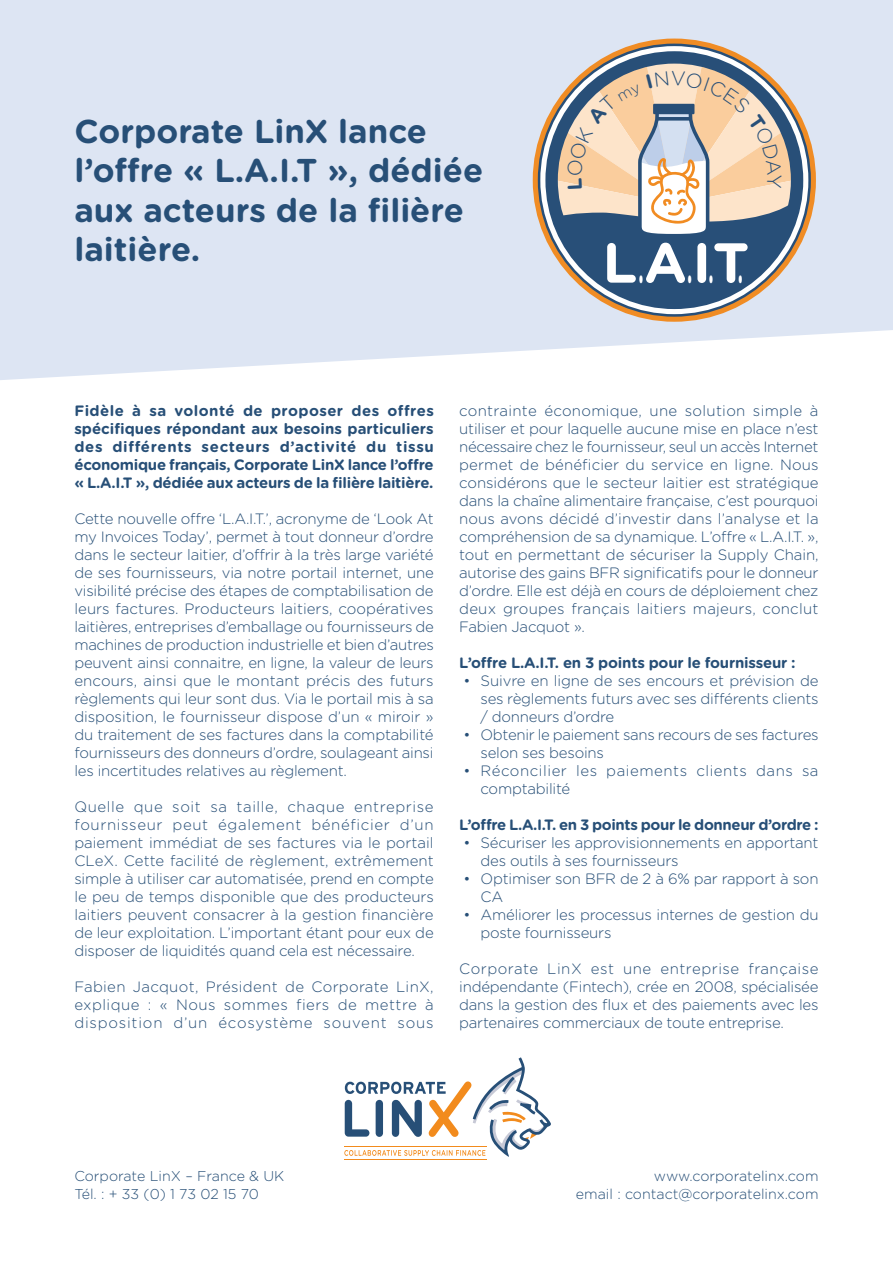
<style>
.page{position:relative;width:893px;height:1263px;background:#fff}
.page>*{position:absolute;margin:0;border:0;box-sizing:border-box;transform-origin:0 0}
.t1{font:700 56.25px "Gotham Rounded";color:#fff}
.t2{font:700 33px/39.6px "Gotham Rounded";color:#274f77}
.t3{font:300 15px/18px "Gotham Rounded";letter-spacing:-.015em;color:#274f77;text-align:justify}
.t4{font:700 15px/18px "Gotham Rounded";letter-spacing:-.015em;color:#274f77;text-align:justify}
.t5{font:300 15px/18px "Gotham Rounded";letter-spacing:.035em;color:#274f77}
.t6{font:300 14.25px "Gotham Rounded";color:#274f77}
.s1{font-size:46.05px}
</style>
<div class="page">
<svg style="left:0;top:0;width:893px;height:380px;background:#dfe7f4"></svg>
<svg style="left:533px;top:39px;width:283px;height:283px;background:#e0d4cd"></svg>
<svg style="left:538px;top:44px;width:273px;height:273px;background:#ccc8c9"></svg>
<hr style="left:344px;top:1159px;width:143px;height:1px;background:#f28b1d">
<svg style="left:344px;top:1057px;width:207px;height:100px"></svg>
<svg style="left:547px;top:55px;width:255px;height:249px;background:#acaaa8"></svg>
<p class="t2" style="left:74px;top:110px;width:410px">Corporate LinX lance l’offre « L.A.I.T », dédiée aux acteurs de la filière laitière.</p>
<p class="t1" style="left:602px;top:221px;width:148px">L<span class="s1">.</span>A<span class="s1">.</span>I<span class="s1">.</span>T<span class="s1">.</span></p>
<p class="t4" style="left:74px;top:401px;width:361px">Fidèle à sa volonté de proposer des offres spécifiques répondant aux besoins particuliers des différents secteurs d’activité du tissu économique français, Corporate LinX lance l’offre « L.A.I.T », dédiée aux acteurs de la filière laitière.</p>
<p class="t3" style="left:74px;top:509px;width:361px">Cette nouvelle offre ‘L.A.I.T.’, acronyme de ‘Look At my Invoices Today’, permet à tout donneur d’ordre dans le secteur laitier, d’offrir à la très large variété de ses fournisseurs, via notre portail internet, une visibilité précise des étapes de comptabilisation de leurs factures. Producteurs laitiers, coopératives laitières, entreprises d’emballage ou fournisseurs de machines de production industrielle et bien d’autres peuvent ainsi connaitre, en ligne, la valeur de leurs encours, ainsi que le montant précis des futurs règlements qui leur sont dus. Via le portail mis à sa disposition, le fournisseur dispose d’un « miroir » du traitement de ses factures dans la comptabilité fournisseurs des donneurs d’ordre, soulageant ainsi les incertitudes relatives au règlement.</p>
<p class="t3" style="left:74px;top:797px;width:361px">Quelle que soit sa taille, chaque entreprise fournisseur peut également bénéficier d’un paiement immédiat de ses factures via le portail CLeX. Cette facilité de règlement, extrêmement simple à utiliser car automatisée, prend en compte le peu de temps disponible que des producteurs laitiers peuvent consacrer à la gestion financière de leur exploitation. L’important étant pour eux de disposer de liquidités quand cela est nécessaire.</p>
<p class="t3" style="left:74px;top:977px;width:361px">Fabien Jacquot, Président de Corporate LinX, explique : « Nous sommes fiers de mettre à disposition d’un écosystème souvent sous</p>
<p class="t3" style="left:459px;top:401px;width:361px">contrainte économique, une solution simple à utiliser et pour laquelle aucune mise en place n’est nécessaire chez le fournisseur, seul un accès Internet permet de bénéficier du service en ligne. Nous considérons que le secteur laitier est stratégique dans la chaîne alimentaire française, c’est pourquoi nous avons décidé d’investir dans l’analyse et la compréhension de sa dynamique. L’offre « L.A.I.T. », tout en permettant de sécuriser la Supply Chain, autorise des gains BFR significatifs pour le donneur d’ordre. Elle est déjà en cours de déploiement chez deux groupes français laitiers majeurs, conclut Fabien Jacquot ».</p>
<p class="t4" style="left:459px;top:653px;width:338px">L’offre L.A.I.T. en 3 points pour le fournisseur :</p>
<p class="t3" style="left:480px;top:671px;width:340px;text-indent:-17px">• Suivre en ligne de ses encours et prévision de ses règlements futurs avec ses différents clients / donneurs d’ordre</p>
<p class="t3" style="left:480px;top:725px;width:340px;text-indent:-17px">• Obtenir le paiement sans recours de ses factures selon ses besoins</p>
<p class="t5" style="left:480px;top:761px;width:340px;text-indent:-17px">• Réconcilier les paiements clients dans sa comptabilité</p>
<p class="t4" style="left:459px;top:815px;width:361px">L’offre L.A.I.T. en 3 points pour le donneur d’ordre :</p>
<p class="t3" style="left:480px;top:833px;width:340px;text-indent:-17px">• Sécuriser les approvisionnements en apportant des outils à ses fournisseurs</p>
<p class="t3" style="left:480px;top:869px;width:339px;text-indent:-17px">• Optimiser son BFR de 2 à 6% par rapport à son<br>CA</p>
<p class="t3" style="left:480px;top:905px;width:340px;text-indent:-17px">• Améliorer les processus internes de gestion du poste fournisseurs</p>
<p class="t3" style="left:459px;top:959px;width:361px">Corporate LinX est une entreprise française indépendante (Fintech), crée en 2008, spécialisée dans la gestion des flux et des paiements avec les partenaires commerciaux de toute entreprise.</p>
<p class="t6" style="left:74px;top:1167px;width:212px">Corporate LinX – France &amp; UK</p>
<p class="t6" style="left:74px;top:1185px;width:186px">Tél. : + 33 (0) 1 73 02 15 70</p>
<p class="t6" style="left:654px;top:1167px;width:166px">www.corporatelinx.com</p>
<p class="t6" style="left:576px;top:1185px;width:244px">email : contact@corporatelinx.com</p>
</div>
